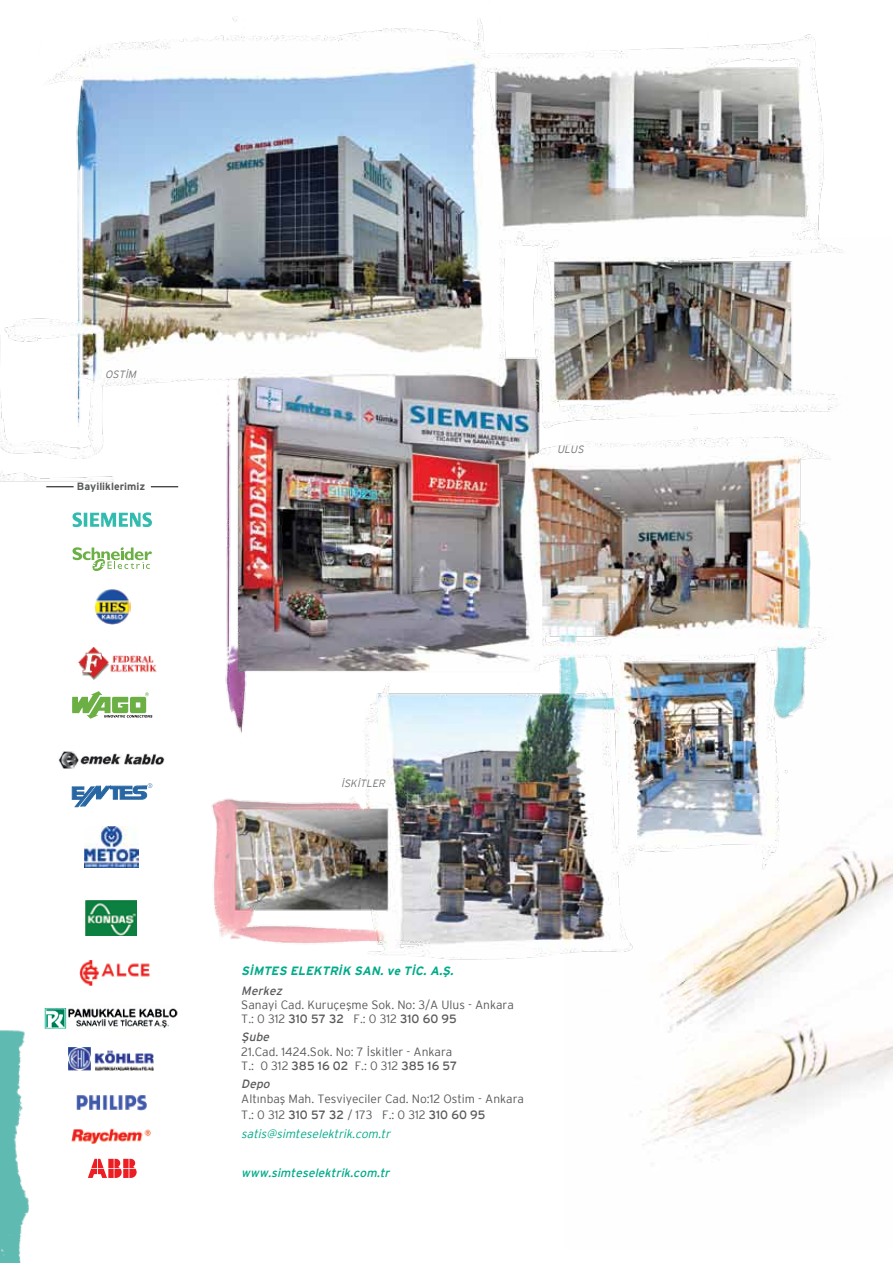
<style>
.page{position:relative;width:893px;height:1263px;background:#fff}
.page>*{position:absolute;margin:0;border:0;box-sizing:border-box;transform-origin:0 0}
.t1{font:300 12px/14.4px "Interstate";color:#58595b}
.t2{font:italic 700 12px "Interstate";color:#00ab89}
.t3{font:italic 300 12px "Interstate";color:#00ab89}
.t4{font:italic 12px "Interstate";color:#00ab89}
.t5{font:italic 12px "Interstate";color:#58595b}
.t6{font:italic 300 10.5px "Interstate";color:#77787b}
.t7{font:700 10.5px "Interstate";color:#58595b}
.s1{font-weight:400}
</style>
<div class="page">
<img style="left:0;top:17px;width:893px;height:1142px">
<img style="left:0;top:1025px;width:30px;height:238px">
<svg style="left:151px;top:486px;width:27px;height:1px"></svg>
<svg style="left:46px;top:486px;width:28px;height:1px"></svg>
<svg style="left:73px;top:512px;width:79px;height:15px"></svg>
<svg style="left:72px;top:783px;width:80px;height:24px"></svg>
<svg style="left:73px;top:547px;width:79px;height:25px"></svg>
<svg style="left:72px;top:691px;width:80px;height:28px"></svg>
<svg style="left:88px;top:1159px;width:49px;height:19px"></svg>
<img style="left:95px;top:589px;width:35px;height:35px">
<img style="left:79px;top:648px;width:83px;height:31px">
<img style="left:84px;top:826px;width:55px;height:41px">
<img style="left:85px;top:901px;width:52px;height:35px">
<img style="left:44px;top:1004px;width:135px;height:26px">
<img style="left:69px;top:1047px;width:85px;height:23px">
<img style="left:76px;top:1094px;width:70px;height:16px">
<img style="left:72px;top:1126px;width:79px;height:17px">
<img style="left:80px;top:960px;width:69px;height:28px">
<img style="left:57px;top:748px;width:109px;height:22px">
<p class="t6" style="left:105px;top:368px;width:32px">OSTİM</p>
<p class="t7" style="left:77px;top:480px;width:70px">Bayiliklerimiz</p>
<p class="t6" style="left:557px;top:443px;width:28px">ULUS</p>
<p class="t6" style="left:341px;top:777px;width:45px">İSKİTLER</p>
<p class="t2" style="left:241px;top:964px;width:214px">SİMTES ELEKTRİK SAN. ve TİC. A.Ş.</p>
<p class="t5" style="left:241px;top:984px;width:42px">Merkez</p>
<p class="t1" style="left:241px;top:997px;width:274px">Sanayi Cad. Kuruçeşme Sok. No: 3/A Ulus - Ankara<br>T.: 0 312 <span class="s1">310 57 32</span> F.: 0 312 <span class="s1">310 60 95</span></p>
<p class="t5" style="left:241px;top:1030px;width:29px">Şube</p>
<p class="t1" style="left:241px;top:1044px;width:218px">21.Cad. 1424.Sok. No: 7 İskitler - Ankara<br>T.: 0 312 <span class="s1">385 16 02</span> F.: 0 312 <span class="s1">385 16 57</span></p>
<p class="t5" style="left:241px;top:1077px;width:30px">Depo</p>
<p class="t1" style="left:241px;top:1090px;width:284px;line-height:16.2px">Altınbaş Mah. Tesviyeciler Cad. No:12 Ostim - Ankara<br>T.: 0 312 <span class="s1">310 57 32</span> / 173 F.: 0 312 <span class="s1">310 60 95</span></p>
<p class="t3" style="left:241px;top:1127px;width:150px">satis@simteselektrik.com.tr</p>
<p class="t4" style="left:241px;top:1166px;width:150px">www.simteselektrik.com.tr</p>
</div>
